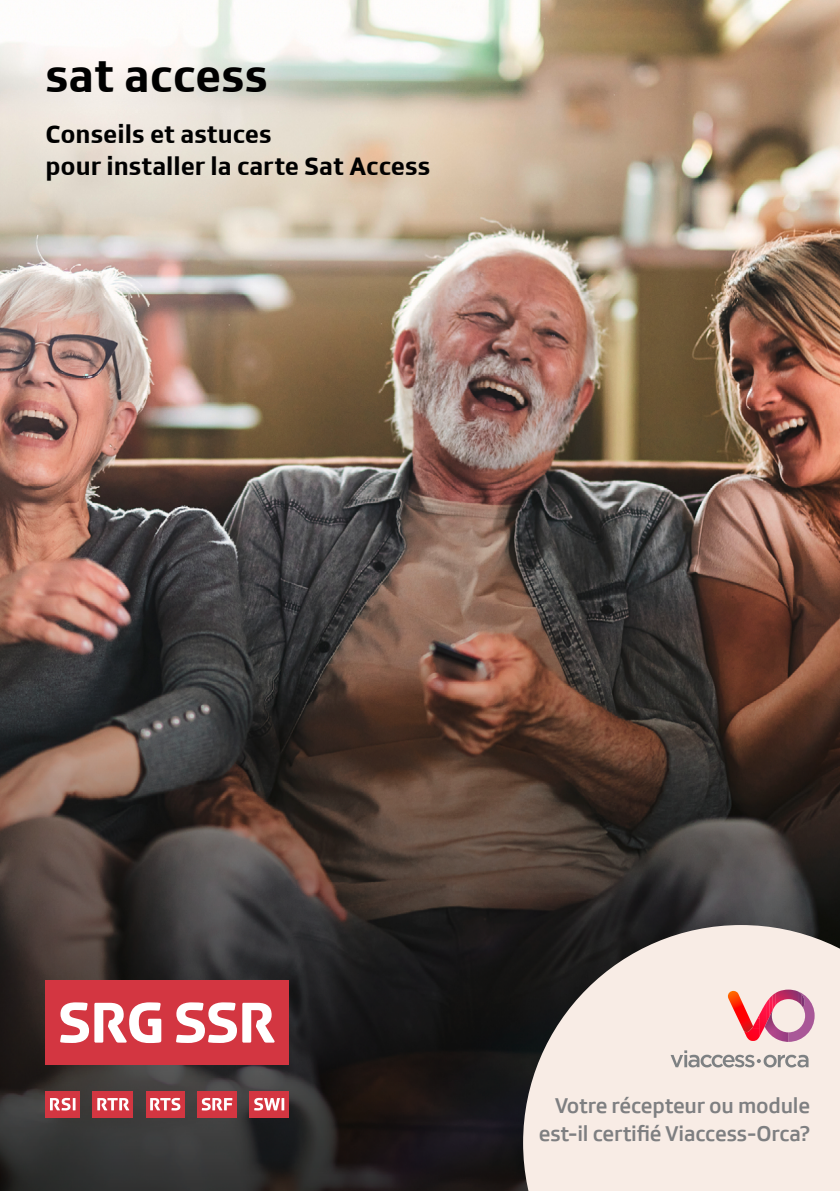
<style>
.page{position:relative;width:840px;height:1191px;background:#fff}
.page>*{position:absolute;margin:0;border:0;box-sizing:border-box;transform-origin:0 0}
.titel_cover_24pt{font:700 48px "SRGSSR Type";color:#000}
.body_cover_13pt{font:700 26px/32px "SRGSSR Type";color:#000}
.body_cover_13pt-2{font:500 22px/28px "SRGSSR Type";letter-spacing:-.01em;color:#7e7f81;text-align:right}
</style>
<div class="page">
<img style="left:0;top:0;width:839px;height:1191px">
<div style="left:45px;top:980px;width:244px;height:84px;background:#d33641"></div>
<svg style="left:60px;top:1002px;width:101px;height:41px"></svg>
<svg style="left:176px;top:1002px;width:99px;height:41px"></svg>
<div style="left:45px;top:1091px;width:35px;height:26px;background:#d33641"></div>
<svg style="left:50px;top:1097px;width:25px;height:13px"></svg>
<div style="left:93px;top:1091px;width:40px;height:26px;background:#d33641"></div>
<svg style="left:97px;top:1098px;width:32px;height:12px"></svg>
<div style="left:145px;top:1091px;width:39px;height:26px;background:#d33641"></div>
<svg style="left:150px;top:1097px;width:30px;height:13px"></svg>
<div style="left:197px;top:1091px;width:40px;height:26px;background:#d33641"></div>
<svg style="left:201px;top:1097px;width:31px;height:13px"></svg>
<div style="left:249px;top:1091px;width:40px;height:26px;background:#d33641"></div>
<svg style="left:254px;top:1097px;width:30px;height:13px"></svg>
<svg style="left:523px;top:925px;width:316px;height:266px;fill:#f8ece5"></svg>
<svg style="left:670px;top:1050px;width:138px;height:17px"></svg>
<svg style="left:727px;top:989px;width:87px;height:53px"></svg>
<img style="left:764px;top:1009px;width:8px;height:17px">
<p class="titel_cover_24pt" style="left:45px;top:47px;width:224px">sat access</p>
<p class="body_cover_13pt" style="left:45px;top:117px;width:386px">Conseils et astuces<br>pour installer la carte Sat Access</p>
<p class="body_cover_13pt-2" style="left:538px;top:1091px;width:273px">Votre récepteur ou module est-il certifié Viaccess-Orca?</p>
</div>
